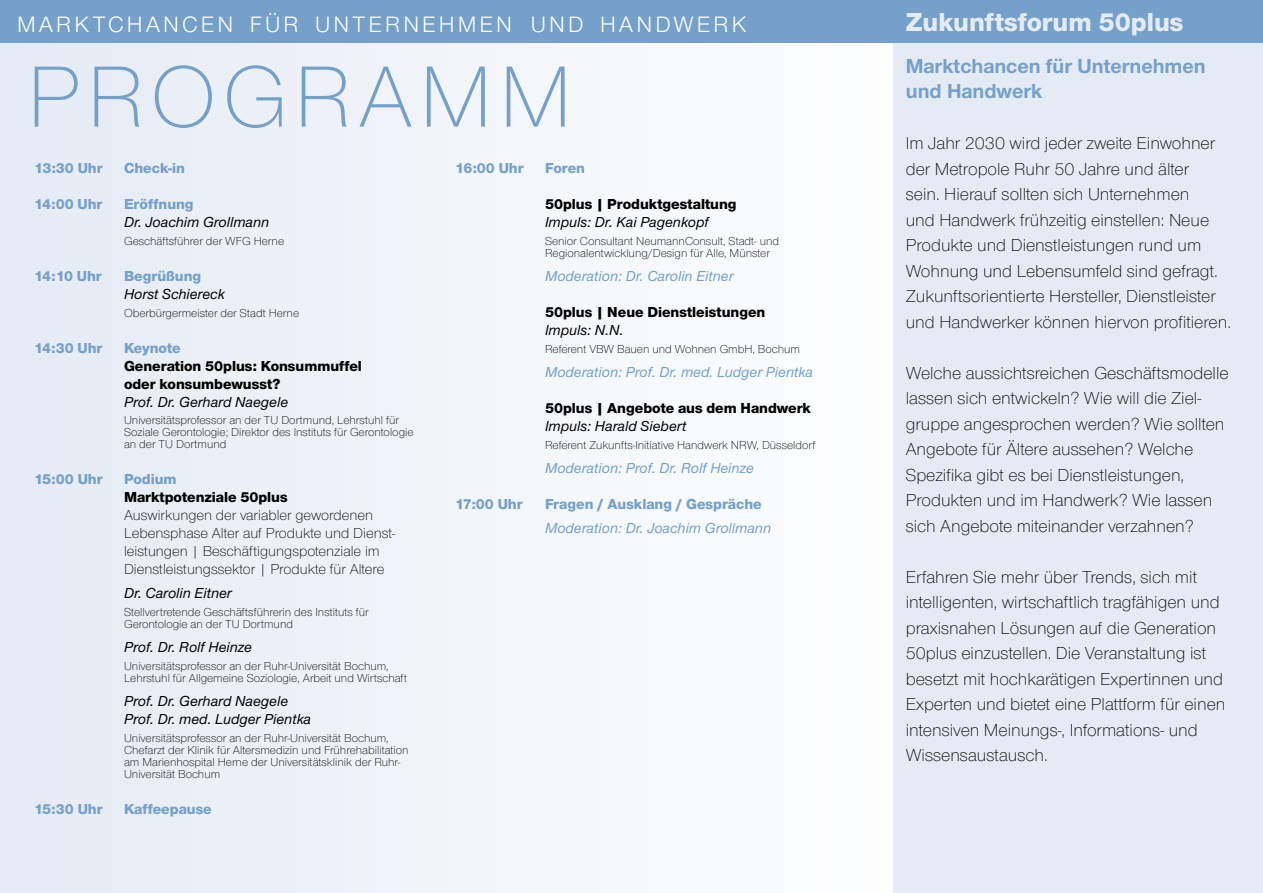
<style>
.page{position:relative;width:1263px;height:893px;background:#fff}
.page>*{position:absolute;margin:0;border:0;box-sizing:border-box;transform-origin:0 0}
.t1{font:300 90px "Nimbus Sans Novus T";letter-spacing:.075em;color:#74a0ca}
.t2{font:800 27px "Nimbus Sans Novus T";color:#e5ebf4}
.t3{font:23.1px "Nimbus Sans Novus T";letter-spacing:.135em;color:#fff}
.t4{font:700 21px/25.5px "Nimbus Sans Novus T";color:#74a0ca}
.t5{font:300 18px/25.5px "Nimbus Sans Novus T";color:#000}
.t6{font:italic 500 15px/18px "Nimbus Sans Novus T";color:#000}
.t7{font:800 15px/18px "Nimbus Sans Novus T";color:#000}
.t8{font:300 15px/18px "Nimbus Sans Novus T";color:#000}
.t9{font:800 15px "Nimbus Sans Novus T";color:#74a0ca}
.t10{font:italic 500 15px "Nimbus Sans Novus T";color:#74a0ca}
.t11{font:300 12px/12px "Nimbus Sans Novus T";color:#000}
</style>
<div class="page">
<div style="left:0;top:37px;width:947px;height:856px;background:#f1f4f9"></div>
<div style="left:893px;top:10px;width:370px;height:883px;background:#e5ebf4"></div>
<div style="left:0;top:0;width:1263px;height:43px;background:#74a0ca"></div>
<p class="t3" style="left:17px;top:11px;width:731px">MARKTCHANCEN FÜR UNTERNEHMEN UND HANDWERK</p>
<h2 class="t2" style="left:906px;top:5px;width:279px">Zukunftsforum 50plus</h2>
<p class="t4" style="left:906px;top:53px;width:301px">Marktchancen für Unternehmen und Handwerk</p>
<p class="t5" style="left:906px;top:130px;width:327px">Im Jahr 2030 wird jeder zweite Einwohner der Metropole Ruhr 50 Jahre und älter<br>sein. Hierauf sollten sich Unternehmen<br>und Handwerk frühzeitig einstellen: Neue Produkte und Dienstleistungen rund um Wohnung und Lebensumfeld sind gefragt.<br>Zukunftsorientierte Hersteller, Dienstleister und Handwerker können hiervon profitieren.</p>
<p class="t5" style="left:906px;top:360px;width:324px">Welche aussichtsreichen Geschäftsmodelle lassen sich entwickeln? Wie will die Ziel&shy;gruppe angesprochen werden? Wie sollten Angebote für Ältere aussehen? Welche Spezifika gibt es bei Dienstleistungen, Produkten und im Handwerk? Wie lassen sich Angebote miteinander verzahnen?</p>
<p class="t5" style="left:906px;top:564px;width:321px">Erfahren Sie mehr über Trends, sich mit intelligenten, wirtschaftlich tragfähigen und praxisnahen Lösungen auf die Generation 50plus einzustellen. Die Veranstaltung ist besetzt mit hochkarätigen Expertinnen und Experten und bietet eine Plattform für einen intensiven Meinungs-, Informations- und Wissensaustausch.</p>
<h1 class="t1" style="left:27px;top:44px;width:546px">PROGRAMM</h1>
<p class="t9" style="left:455px;top:159px;width:70px">16:00 Uhr</p>
<p class="t9" style="left:545px;top:159px;width:42px">Foren</p>
<p class="t7" style="left:545px;top:195px;width:193px">50plus | Produktgestaltung</p>
<p class="t6" style="left:545px;top:213px;width:165px">Impuls: Dr. Kai Pagenkopf</p>
<p class="t11" style="left:545px;top:235px;width:236px">Senior Consultant NeumannConsult, Stadt- und<br>Regionalentwicklung/Design für Alle, Münster</p>
<p class="t10" style="left:545px;top:268px;width:190px">Moderation: Dr. Carolin Eitner</p>
<p class="t7" style="left:545px;top:303px;width:222px">50plus | Neue Dienstleistungen</p>
<p class="t6" style="left:545px;top:321px;width:80px">Impuls: N.N.</p>
<p class="t11" style="left:545px;top:343px;width:256px">Referent VBW Bauen und Wohnen GmbH, Bochum</p>
<p class="t10" style="left:545px;top:364px;width:269px">Moderation: Prof. Dr. med. Ludger Pientka</p>
<p class="t7" style="left:545px;top:399px;width:267px">50plus | Angebote aus dem Handwerk</p>
<p class="t6" style="left:545px;top:417px;width:143px">Impuls: Harald Siebert</p>
<p class="t11" style="left:545px;top:439px;width:272px">Referent Zukunfts-Initiative Handwerk NRW, Düsseldorf</p>
<p class="t10" style="left:545px;top:460px;width:210px">Moderation: Prof. Dr. Rolf Heinze</p>
<p class="t9" style="left:455px;top:495px;width:69px">17:00 Uhr</p>
<p class="t9" style="left:545px;top:495px;width:218px">Fragen / Ausklang / Gespräche</p>
<p class="t10" style="left:545px;top:520px;width:228px">Moderation: Dr. Joachim Grollmann</p>
<p class="t9" style="left:34px;top:159px;width:70px">13:30 Uhr</p>
<p class="t9" style="left:124px;top:159px;width:62px">Check-in</p>
<p class="t9" style="left:34px;top:195px;width:70px">14:00 Uhr</p>
<p class="t9" style="left:124px;top:195px;width:71px">Eröffnung</p>
<p class="t6" style="left:124px;top:213px;width:147px">Dr. Joachim Grollmann</p>
<p class="t11" style="left:124px;top:235px;width:162px">Geschäftsführer der WFG Herne</p>
<p class="t9" style="left:34px;top:267px;width:69px">14:10 Uhr</p>
<p class="t9" style="left:124px;top:267px;width:79px">Begrüßung</p>
<p class="t6" style="left:124px;top:285px;width:102px">Horst Schiereck</p>
<p class="t11" style="left:124px;top:307px;width:177px">Oberbürgermeister der Stadt Herne</p>
<p class="t9" style="left:34px;top:339px;width:70px">14:30 Uhr</p>
<p class="t9" style="left:124px;top:339px;width:58px">Keynote</p>
<p class="t7" style="left:124px;top:357px;width:239px">Generation 50plus: Konsummuffel oder konsumbewusst?</p>
<p class="t6" style="left:124px;top:393px;width:166px">Prof. Dr. Gerhard Naegele</p>
<p class="t11" style="left:124px;top:414px;width:291px">Universitätsprofessor an der TU Dortmund, Lehrstuhl für<br>Soziale Gerontologie; Direktor des Instituts für Gerontologie an der TU Dortmund</p>
<p class="t9" style="left:34px;top:470px;width:70px">15:00 Uhr</p>
<p class="t9" style="left:124px;top:470px;width:54px">Podium</p>
<p class="t7" style="left:124px;top:487px;width:165px">Marktpotenziale 50plus</p>
<p class="t8" style="left:124px;top:506px;width:273px">Auswirkungen der variabler gewordenen Lebensphase Alter auf Produkte und Dienst&shy;leistungen | Beschäftigungspotenziale im Dienstleistungssektor | Produkte für Altere</p>
<p class="t6" style="left:124px;top:584px;width:109px">Dr. Carolin Eitner</p>
<p class="t11" style="left:124px;top:606px;width:246px">Stellvertretende Geschäftsführerin des Instituts für<br>Gerontologie an der TU Dortmund</p>
<p class="t6" style="left:124px;top:638px;width:130px">Prof. Dr. Rolf Heinze</p>
<p class="t11" style="left:124px;top:660px;width:284px">Universitätsprofessor an der Ruhr-Universität Bochum,<br>Lehrstuhl für Allgemeine Soziologie, Arbeit und Wirtschaft</p>
<p class="t6" style="left:124px;top:692px;width:189px">Prof. Dr. Gerhard Naegele<br>Prof. Dr. med. Ludger Pientka</p>
<p class="t11" style="left:124px;top:732px;width:286px">Universitätsprofessor an der Ruhr-Universität Bochum, Chefarzt der Klinik für Altersmedizin und Frührehabilitation am Marienhospital Herne der Universitätsklinik der Ruhr-Universität Bochum</p>
<p class="t9" style="left:34px;top:800px;width:70px">15:30 Uhr</p>
<p class="t9" style="left:124px;top:800px;width:89px">Kaffeepause</p>
</div>
